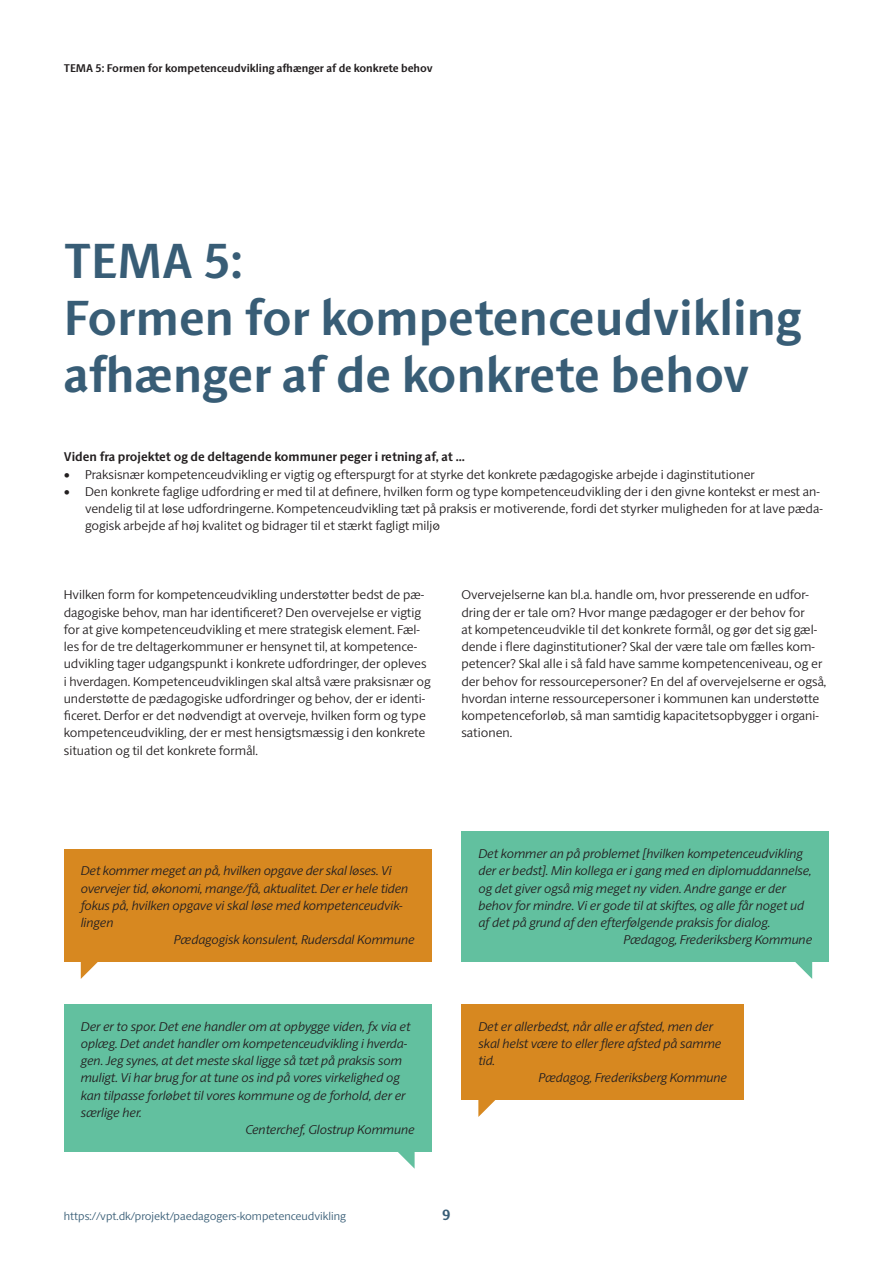
<style>
.page{position:relative;width:893px;height:1263px;background:#fff}
.page>*{position:absolute;margin:0;border:0;box-sizing:border-box;transform-origin:0 0}
.Rubrik_1_-_SANS{font:700 49.5px/57px "ID Sans";color:#385d76}
.t1{font:700 15px "ID Sans";color:#385d76}
.Brødtekst_-_SANS{font:300 12.75px/17.2px "ID Sans";color:#231f20}
.Faktaboks_brødtekst_-_SANS{font:italic 300 12.75px/17.2px "ID Sans";color:#231f20}
.Brødtekst_Bullet_-_SANS{font:300 12.75px/17.2px "ID Sans";color:#231f20}
.Brødtekst_-_SANS-2{font:700 12.75px "ID Sans";color:#231f20}
.t2{font:700 11.25px "ID Sans";color:#231f20}
.t3{font:300 11.25px "ID Sans";color:#385d76}
.s1{font-family:"ID Serif";font-weight:400}
</style>
<div class="page">
<svg style="left:81px;top:962px;width:17px;height:17px"></svg>
<div style="left:64px;top:849px;width:368px;height:113px;background:#d78820"></div>
<svg style="left:795px;top:962px;width:17px;height:17px"></svg>
<div style="left:461px;top:831px;width:368px;height:131px;background:#62c09f"></div>
<svg style="left:380px;top:1151px;width:35px;height:18px"></svg>
<div style="left:64px;top:1004px;width:368px;height:147px;background:#62c09f"></div>
<svg style="left:478px;top:1100px;width:18px;height:17px"></svg>
<div style="left:461px;top:1004px;width:283px;height:96px;background:#d78820"></div>
<p class="t2" style="left:64px;top:61px;width:370px">TEMA 5: Formen for kompetenceudvikling afhænger af de konkrete behov</p>
<h1 class="Rubrik_1_-_SANS" style="left:64px;top:233px;width:739px">TEMA 5:<br>Formen for kompetenceudvikling afhænger af de konkrete behov</h1>
<p class="Brødtekst_-_SANS-2" style="left:64px;top:449px;width:403px">Viden fra projektet og de deltagende kommuner peger i retning af, at …</p>
<p class="Brødtekst_Bullet_-_SANS" style="left:64px;top:465px;width:693px"><span class="s1">•</span> Praksisnær kompetenceudvikling er vigtig og efterspurgt for at styrke det konkrete pædagogiske arbejde i daginstitutioner</p>
<p class="Brødtekst_Bullet_-_SANS" style="left:85px;top:483px;width:739px;text-indent:-21px"><span class="s1">•</span> Den konkrete faglige udfordring er med til at definere, hvilken form og type kompetenceudvikling der i den givne kontekst er mest an&shy;vendelig til at løse udfordringerne. Kompetenceudvikling tæt på praksis er motiverende, fordi det styrker muligheden for at lave pæda&shy;gogisk arbejde af høj kvalitet og bidrager til et stærkt fagligt miljø</p>
<p class="Brødtekst_-_SANS" style="left:64px;top:586px;width:368px">Hvilken form for kompetenceudvikling understøtter bedst de pæ&shy;dagogiske behov, man har identificeret? Den overvejelse er vigtig for at give kompetenceudvikling et mere strategisk element. Fæl&shy;les for de tre deltagerkommuner er hensynet til, at kompetence&shy;udvikling tager udgangspunkt i konkrete udfordringer, der opleves i hverdagen. Kompetenceudviklingen skal altså være praksisnær og understøtte de pædagogiske udfordringer og behov, der er identi&shy;ficeret. Derfor er det nødvendigt at overveje, hvilken form og type kompetenceudvikling, der er mest hensigtsmæssig i den konkrete situation og til det konkrete formål.</p>
<p class="Brødtekst_-_SANS" style="left:461px;top:586px;width:366px">Overvejelserne kan bl.a. handle om, hvor presserende en udfor&shy;dring der er tale om? Hvor mange pædagoger er der behov for<br>at kompetenceudvikle til det konkrete formål, og gør det sig gæl&shy;dende i flere daginstitutioner? Skal der være tale om fælles kom&shy;petencer? Skal alle i så fald have samme kompetenceniveau, og er der behov for ressourcepersoner? En del af overvejelserne er også, hvordan interne ressourcepersoner i kommunen kan understøtte kompetenceforløb, så man samtidig kapacitetsopbygger i organi&shy;sationen.</p>
<p class="Faktaboks_brødtekst_-_SANS" style="left:81px;top:862px;width:329px">Det kommer meget an på, hvilken opgave der skal løses. Vi overvejer tid, økonomi, mange/få, aktualitet. Der er hele tiden fokus på, hvilken opgave vi skal løse med kompetenceudvik&shy;lingen</p>
<p class="Faktaboks_brødtekst_-_SANS" style="left:174px;top:931px;width:242px">Pædagogisk konsulent, Rudersdal Kommune</p>
<p class="Faktaboks_brødtekst_-_SANS" style="left:478px;top:845px;width:335px">Det kommer an på problemet [hvilken kompetenceudvikling der er bedst]. Min kollega er i gang med en diplomuddannelse, og det giver også mig meget ny viden. Andre gange er der behov for mindre. Vi er gode til at skiftes, og alle får noget ud af det på grund af den efterfølgende praksis for dialog.</p>
<p class="Faktaboks_brødtekst_-_SANS" style="left:623px;top:931px;width:190px">Pædagog, Frederiksberg Kommune</p>
<p class="Faktaboks_brødtekst_-_SANS" style="left:81px;top:1017px;width:331px">Der er to spor. Det ene handler om at opbygge viden, fx via et oplæg. Det andet handler om kompetenceudvikling i hverda&shy;gen. Jeg synes, at det meste skal ligge så tæt på praksis som muligt. Vi har brug for at tune os ind på vores virkelighed og kan tilpasse forløbet til vores kommune og de forhold, der er særlige her.</p>
<p class="Faktaboks_brødtekst_-_SANS" style="left:245px;top:1121px;width:171px">Centerchef, Glostrup Kommune</p>
<p class="Faktaboks_brødtekst_-_SANS" style="left:478px;top:1017px;width:245px">Det er allerbedst, når alle er afsted, men der skal helst være to eller flere afsted på samme tid.</p>
<p class="Faktaboks_brødtekst_-_SANS" style="left:538px;top:1069px;width:190px">Pædagog, Frederiksberg Kommune</p>
<p class="t3" style="left:64px;top:1210px;width:284px">https://vpt.dk/projekt/paedagogers-kompetenceudvikling</p>
<p class="t1" style="left:442px;top:1206px;width:10px">9</p>
</div>
